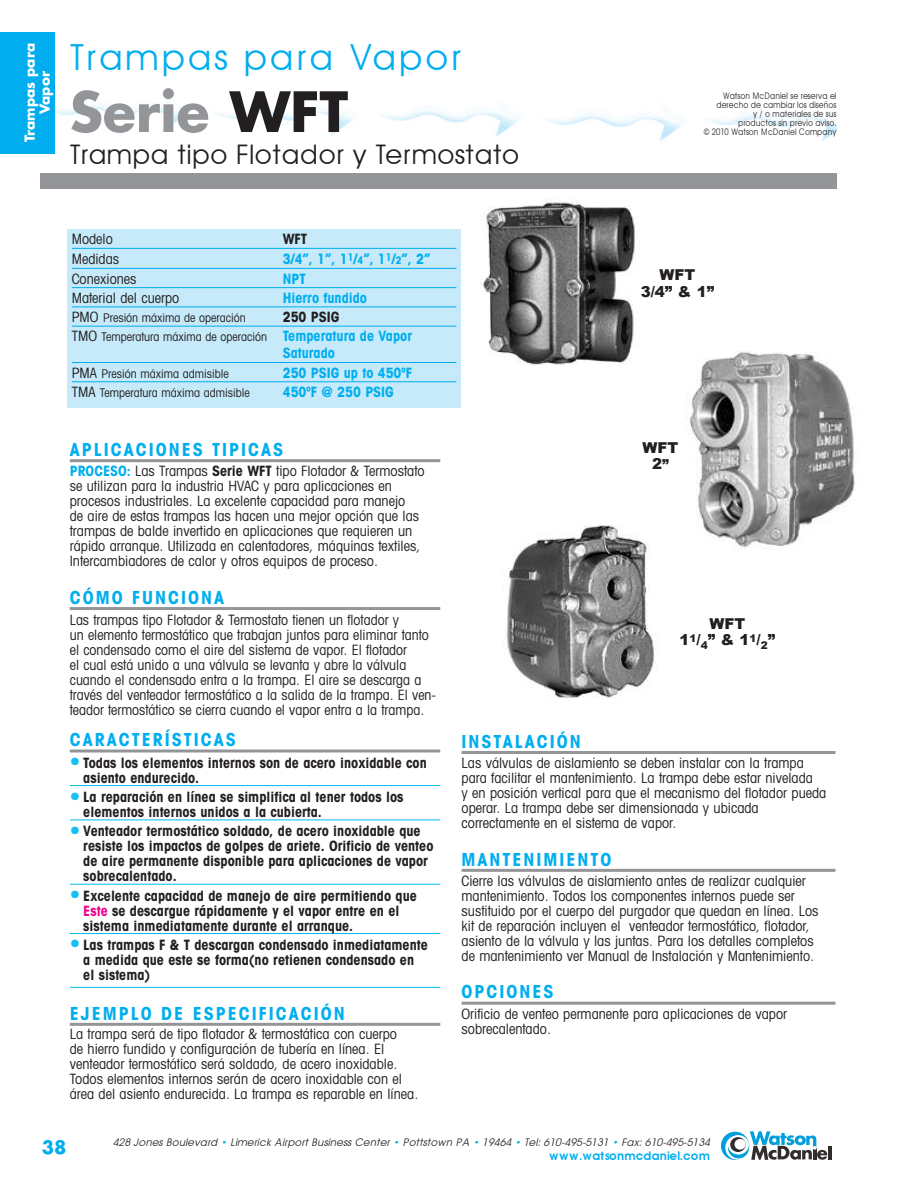
<style>
.page{position:relative;width:918px;height:1188px;background:#fff}
.page>*{position:absolute;margin:0;border:0;box-sizing:border-box;transform-origin:0 0}
.t1{font:700 54px "Futura";color:#939598}
.t2{font:36px "Avant Garde";letter-spacing:.055em;color:#00aeef}
.t3{font:27px "Avant Garde";color:#231f20}
.t4{font:700 condensed 18px "Avant Garde";letter-spacing:.11em;color:#00aeef}
.t5{font:700 18px "Futura";color:#00aeef}
.t6{font:900 15px/16.5px "Arial";color:#231f20;text-align:center}
.t7{font:condensed 14.25px/15px "Avant Garde";color:#231f20}
.t8{font:700 condensed 14.25px/15px "Avant Garde";color:#231f20}
.t9{font:700 condensed 14.25px "Avant Garde";color:#00aeef}
.t10{font:700 13.5px/15px "Futura";color:#fff;text-align:center}
.t11{font:condensed 12px "Avant Garde";color:#231f20}
.t12{font:600 12px "Avant Garde";letter-spacing:.015em;color:#00aeef}
.t13{font:italic 10.5px "Avant Garde";color:#231f20}
.t14{font:9px/9px "Avant Garde";color:#231f20;text-align:right;scale:.85 1}
.s1{color:#231f20}
.s2{font-size:10.5px}
.s3{font-size:14.25px}
.s4{font-weight:700;font-size:14.25px;color:#00aeef}
.s5{font-weight:700;color:#00aeef}
.s6{font-weight:700}
.s7{font-size:21px;color:#15c0f2}
.s8{color:#ed028c}
.s9{font-size:13.5px}
.s10{color:#00aeef}
</style>
<div class="page">
<img style="left:55px;top:105px;width:782px;height:36px">
<div style="left:40px;top:174px;width:797px;height:15px;background:#939598"></div>
<div style="left:67px;top:230px;width:394px;height:178px;background:#c6eafa"></div>
<hr style="left:72px;top:248px;width:384px;height:1px;background:#00aeef">
<hr style="left:72px;top:268px;width:384px;height:1px;background:#00aeef">
<hr style="left:72px;top:287px;width:384px;height:1px;background:#00aeef">
<hr style="left:72px;top:307px;width:384px;height:1px;background:#00aeef">
<hr style="left:72px;top:326px;width:384px;height:1px;background:#00aeef">
<hr style="left:72px;top:362px;width:384px;height:1px;background:#00aeef">
<hr style="left:72px;top:382px;width:384px;height:1px;background:#00aeef">
<hr style="left:70px;top:459px;width:370px;height:3px;background:#939598">
<hr style="left:70px;top:607px;width:370px;height:3px;background:#939598">
<hr style="left:70px;top:750px;width:370px;height:3px;background:#939598">
<hr style="left:70px;top:785px;width:370px;height:1px;background:#00baf1">
<hr style="left:70px;top:820px;width:370px;height:1px;background:#00baf1">
<hr style="left:70px;top:884px;width:370px;height:1px;background:#00baf1">
<hr style="left:70px;top:933px;width:370px;height:1px;background:#00baf1">
<hr style="left:70px;top:987px;width:370px;height:1px;background:#00baf1">
<hr style="left:70px;top:1023px;width:370px;height:3px;background:#939598">
<img style="left:481px;top:202px;width:154px;height:163px">
<img style="left:506px;top:525px;width:152px;height:174px">
<hr style="left:462px;top:751px;width:374px;height:3px;background:#939598">
<hr style="left:462px;top:869px;width:374px;height:3px;background:#939598">
<hr style="left:462px;top:1002px;width:374px;height:3px;background:#939598">
<svg style="left:750px;top:1131px;width:81px;height:29px"></svg>
<svg style="left:721px;top:1132px;width:28px;height:28px"></svg>
<svg style="left:725px;top:1136px;width:24px;height:24px"></svg>
<svg style="left:728px;top:1137px;width:21px;height:21px"></svg>
<svg style="left:728px;top:1135px;width:21px;height:20px"></svg>
<svg style="left:730px;top:1137px;width:16px;height:15px"></svg>
<div style="left:734px;top:1139px;width:12px;height:11px;background:#fff;border-radius:50%"></div>
<img style="left:689px;top:351px;width:166px;height:197px">
<div style="left:0;top:32px;width:55px;height:121px;background:#00aeef"></div>
<p class="t10" style="left:23px;top:142px;width:101px;rotate:-90deg">Trampas para<br>Vapor</p>
<h2 class="t2" style="left:70px;top:39px;width:393px">Trampas para Vapor</h2>
<h1 class="t1" style="left:70px;top:87px;width:280px">Serie <span class="s1">WFT</span></h1>
<h3 class="t3" style="left:70px;top:141px;width:451px">Trampa tipo Flotador y Termostato</h3>
<p class="t14" style="left:704px;top:91px;width:158px">Watson McDaniel se reserva el derecho de cambiar los diseños<br>y / o materiales de sus<br>productos sin previo aviso.<br>© 2010 Watson McDaniel Company</p>
<p class="t7" style="left:72px;top:233px;width:43px">Modelo</p>
<p class="t8" style="left:283px;top:233px;width:26px">WFT</p>
<p class="t7" style="left:72px;top:253px;width:49px">Medidas</p>
<p class="t9" style="left:283px;top:254px;width:149px">3/4”, 1”, 1<sup>1</sup>/<span class="s2">4</span>”, 1<sup>1</sup>/<span class="s2">2</span>”, 2”</p>
<p class="t7" style="left:72px;top:272px;width:66px">Conexiones</p>
<p class="t9" style="left:283px;top:273px;width:24px">NPT</p>
<p class="t7" style="left:72px;top:292px;width:109px">Material del cuerpo</p>
<p class="t9" style="left:283px;top:293px;width:86px">Hierro fundido</p>
<p class="t11" style="left:72px;top:313px;width:176px"><span class="s3">PMO</span> Presión máxima de operación</p>
<p class="t8" style="left:283px;top:311px;width:58px">250 PSIG</p>
<p class="t11" style="left:72px;top:333px;width:342px"><span class="s3">TMO</span> Temperatura máxima de operación <span class="s4">Temperatura de Vapor</span></p>
<p class="t9" style="left:283px;top:348px;width:54px">Saturado</p>
<p class="t11" style="left:72px;top:369px;width:158px"><span class="s3">PMA</span> Presión máxima admisible</p>
<p class="t9" style="left:283px;top:367px;width:131px">250 PSIG up to 450ºF</p>
<p class="t11" style="left:72px;top:388px;width:180px"><span class="s3">TMA</span> Temperatura máxima admisible</p>
<p class="t9" style="left:283px;top:387px;width:113px">450ºF @ 250 PSIG</p>
<p class="t4" style="left:70px;top:443px;width:215px">APLICACIONES TIPICAS</p>
<p class="t7" style="left:70px;top:465px;width:356px"><span class="s5">PROCESO:</span> Las Trampas <span class="s6">Serie WFT</span> tipo Flotador &amp; Termostato se utilizan para la industria HVAC y para aplicaciones en procesos industriales. La excelente capacidad para manejo<br>de aire de estas trampas las hacen una mejor opción que las trampas de balde invertido en aplicaciones que requieren un rápido arranque. Utilizada en calentadores, máquinas textiles, Intercambiadores de calor y otros equipos de proceso.</p>
<p class="t4" style="left:70px;top:591px;width:156px">CÓMO FUNCIONA</p>
<p class="t7" style="left:70px;top:614px;width:368px">Las trampas tipo Flotador &amp; Termostato tienen un flotador y<br>un elemento termostático que trabajan juntos para eliminar tanto el condensado como el aire del sistema de vapor. El flotador<br>el cual está unido a una válvula se levanta y abre la válvula cuando el condensado entra a la trampa. El aire se descarga a través del venteador termostático a la salida de la trampa. El ven&shy;teador termostático se cierra cuando el vapor entra a la trampa.</p>
<p class="t4" style="left:70px;top:733px;width:168px">CARACTERÍSTICAS</p>
<p class="t8" style="left:83px;top:756px;width:345px;text-indent:-14px"><span class="s7">•</span> Todas los elementos internos son de acero inoxidable con asiento endurecido.</p>
<p class="t8" style="left:83px;top:791px;width:322px;text-indent:-14px"><span class="s7">•</span> La reparación en línea se simplifica al tener todos los elementos internos unidos a la cubierta.</p>
<p class="t8" style="left:83px;top:825px;width:352px;text-indent:-13px"><span class="s7">•</span> Venteador termostático soldado, de acero inoxidable que resiste los impactos de golpes de ariete. Orificio de venteo de aire permanente disponible para aplicaciones de vapor sobrecalentado.</p>
<p class="t8" style="left:83px;top:889px;width:335px;text-indent:-14px"><span class="s7">•</span> Excelente capacidad de manejo de aire permitiendo que<br><span class="s8">Este</span> se descargue rápidamente y el vapor entre en el sistema inmediatamente durante el arranque.</p>
<p class="t8" style="left:83px;top:939px;width:346px;text-indent:-13px"><span class="s7">•</span> Las trampas F &amp; T descargan condensado inmediatamente a medida que este se forma(no retienen condensado en el sistema)</p>
<p class="t4" style="left:70px;top:1007px;width:277px">EJEMPLO DE ESPECIFICACIÓN</p>
<p class="t7" style="left:70px;top:1028px;width:350px">La trampa será de tipo flotador &amp; termostática con cuerpo<br>de hierro fundido y configuración de tubería en línea. El venteador termostático será soldado, de acero inoxidable.<br>Todos elementos internos serán de acero inoxidable con el área del asiento endurecida. La trampa es reparable en línea.</p>
<p class="t6" style="left:641px;top:266px;width:75px">WFT<br>3/4” &amp; 1”</p>
<p class="t6" style="left:643px;top:438px;width:37px">WFT<br>2<span class="s9">”</span></p>
<p class="t6" style="left:680px;top:615px;width:97px">WFT<br>1<sup>1</sup>/<sub>4</sub>” &amp; 1<sup>1</sup>/<sub>2</sub>”</p>
<p class="t4" style="left:462px;top:735px;width:121px">INSTALACIÓN</p>
<p class="t7" style="left:462px;top:757px;width:366px">Las válvulas de aislamiento se deben instalar con la trampa para facilitar el mantenimiento. La trampa debe estar nivelada<br>y en posición vertical para que el mecanismo del flotador pueda operar. La trampa debe ser dimensionada y ubicada correctamente en el sistema de vapor.</p>
<p class="t4" style="left:462px;top:853px;width:151px">MANTENIMIENTO</p>
<p class="t7" style="left:462px;top:875px;width:358px">Cierre las válvulas de aislamiento antes de realizar cualquier mantenimiento. Todos los componentes internos puede ser sustituido por el cuerpo del purgador que quedan en línea. Los kit de reparación incluyen el venteador termostático, flotador, asiento de la válvula y las juntas. Para los detalles completos de mantenimiento ver Manual de Instalación y Mantenimiento.</p>
<p class="t4" style="left:462px;top:985px;width:94px">OPCIONES</p>
<p class="t7" style="left:462px;top:1008px;width:327px">Orificio de venteo permanente para aplicaciones de vapor sobrecalentado.</p>
<p class="t5" style="left:42px;top:1139px;width:26px">38</p>
<p class="t13" style="left:113px;top:1137px;width:601px">428 Jones Boulevard <span class="s10">•</span> Limerick Airport Business Center <span class="s10">•</span> Pottstown PA <span class="s10">•</span> 19464 <span class="s10">•</span> Tel: 610-495-5131 <span class="s10">•</span> Fax: 610-495-5134</p>
<p class="t12" style="left:549px;top:1150px;width:162px">www.watsonmcdaniel.com</p>
</div>
